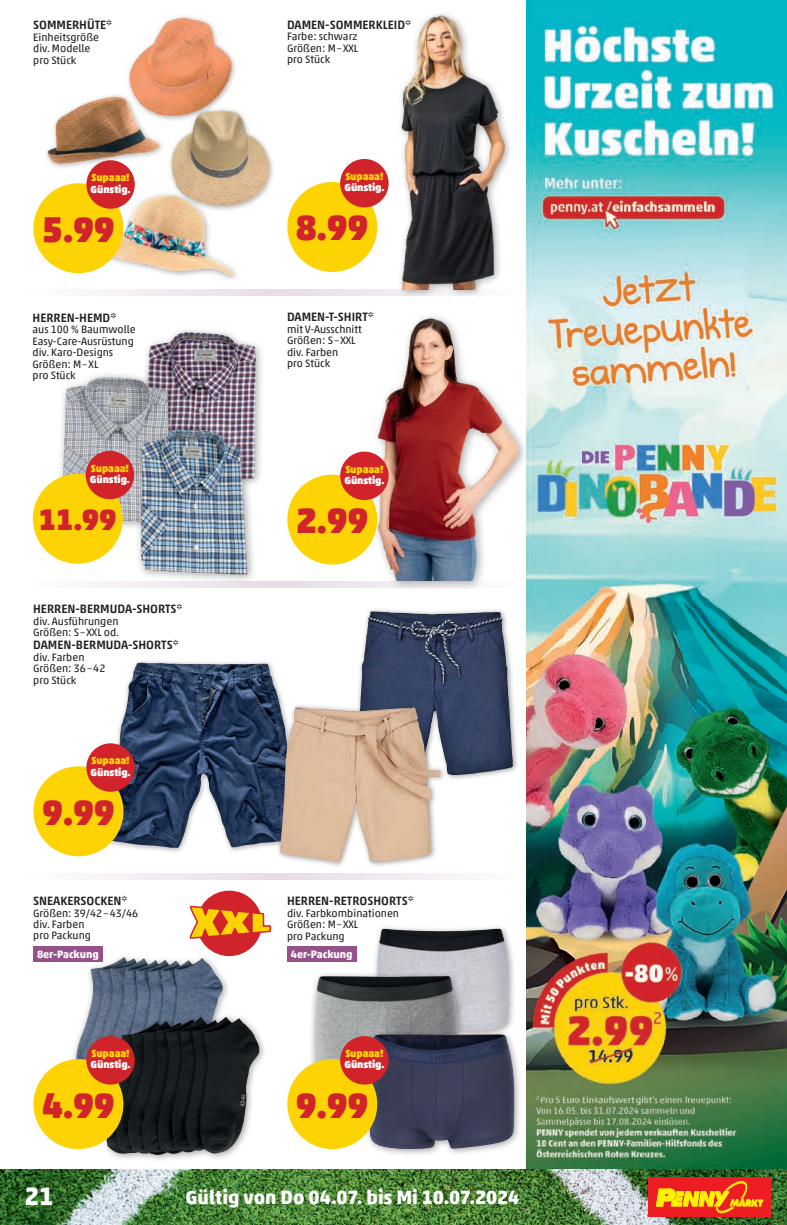
<style>
.page{position:relative;width:787px;height:1225px;background:#fff}
.page>*{position:absolute;margin:0;border:0;box-sizing:border-box;transform-origin:0 0}
.t1{font:900 36px "Akko For Penny";letter-spacing:-.01em;color:#d1232a}
.t2{font:900 30px "Akko For Penny";color:#d1232a}
.t3{font:700 25.5px "Akko For Penny";color:#fff}
.t4{font:700 19.35px "Akko For Penny";color:#fff}
.t5{font:500 12.15px "Akko For Penny";color:#231f20}
.t6{font:10.8px/11.4px "Akko For Penny";color:#231f20}
.t7{font:700 10.8px "Akko For Penny";color:#fff}
.t8{font:900 10.5px "Akko For Penny";letter-spacing:-.01em;color:#fff}
.t9{font:900 10.5px "Akko For Penny";letter-spacing:-.01em;color:#fed304}
</style>
<div class="page">
<svg style="left:99px;top:581px;width:272px;height:6px"></svg>
<svg style="left:99px;top:289px;width:297px;height:7px"></svg>
<svg style="left:99px;top:873px;width:359px;height:6px;fill:#f0e8ef"></svg>
<img style="left:527px;top:0;width:260px;height:1169px">
<div style="left:103px;top:658px;width:205px;height:196px;background:#231f20;opacity:.4"></div>
<img style="left:107px;top:662px;width:79px;height:186px">
<img style="left:146px;top:330px;width:115px;height:152px">
<img style="left:46px;top:95px;width:106px;height:81px">
<img style="left:113px;top:16px;width:122px;height:102px">
<img style="left:85px;top:179px;width:162px;height:114px">
<div style="left:71px;top:952px;width:159px;height:137px;background:#231f20;opacity:.4"></div>
<img style="left:76px;top:957px;width:145px;height:103px">
<div style="left:101px;top:1012px;width:166px;height:150px;background:#231f20;opacity:.4"></div>
<img style="left:128px;top:1016px;width:97px;height:18px">
<div style="left:372px;top:924px;width:144px;height:114px;background:#231f20;opacity:.4"></div>
<img style="left:377px;top:928px;width:131px;height:101px">
<div style="left:308px;top:971px;width:158px;height:125px;background:#231f20;opacity:.4"></div>
<img style="left:313px;top:976px;width:145px;height:87px">
<div style="left:364px;top:1029px;width:158px;height:128px;background:#231f20;opacity:.4"></div>
<img style="left:369px;top:1034px;width:145px;height:115px">
<div style="left:56px;top:371px;width:124px;height:160px;background:#231f20;opacity:.4"></div>
<img style="left:62px;top:366px;width:115px;height:165px">
<div style="left:135px;top:423px;width:121px;height:160px;background:#231f20;opacity:.4"></div>
<img style="left:136px;top:414px;width:115px;height:166px">
<div style="left:371px;top:312px;width:158px;height:279px;background:#231f20;opacity:.4"></div>
<img style="left:323px;top:303px;width:208px;height:277px">
<div style="left:396px;top:10px;width:117px;height:288px;background:#231f20;opacity:.4"></div>
<img style="left:295px;top:10px;width:305px;height:279px">
<img style="left:152px;top:105px;width:147px;height:105px">
<svg style="left:188px;top:890px;width:84px;height:65px"></svg>
<div style="left:353px;top:607px;width:166px;height:174px;background:#231f20;opacity:.4"></div>
<img style="left:357px;top:613px;width:156px;height:162px">
<div style="left:276px;top:703px;width:170px;height:165px;background:#231f20;opacity:.4"></div>
<img style="left:280px;top:707px;width:160px;height:155px">
<div style="left:33px;top:183px;width:90px;height:90px;background:#fed304;border-radius:50%"></div>
<div style="left:86px;top:160px;width:49px;height:49px;background:#d1232a;border-radius:50%"></div>
<div style="left:287px;top:182px;width:90px;height:90px;background:#fed304;border-radius:50%"></div>
<div style="left:340px;top:159px;width:48px;height:48px;background:#d1232a;border-radius:50%"></div>
<div style="left:33px;top:766px;width:90px;height:90px;background:#fed304;border-radius:50%"></div>
<div style="left:86px;top:743px;width:49px;height:48px;background:#d1232a;border-radius:50%"></div>
<div style="left:33px;top:1059px;width:90px;height:90px;background:#fed304;border-radius:50%"></div>
<div style="left:86px;top:1036px;width:49px;height:48px;background:#d1232a;border-radius:50%"></div>
<div style="left:33px;top:946px;width:70px;height:15px;background:#965288"></div>
<div style="left:287px;top:1059px;width:90px;height:90px;background:#fed304;border-radius:50%"></div>
<div style="left:340px;top:1036px;width:48px;height:48px;background:#d1232a;border-radius:50%"></div>
<div style="left:287px;top:946px;width:69px;height:15px;background:#965288"></div>
<div style="left:287px;top:474px;width:90px;height:90px;background:#fed304;border-radius:50%"></div>
<div style="left:340px;top:451px;width:48px;height:49px;background:#d1232a;border-radius:50%"></div>
<div style="left:33px;top:474px;width:90px;height:90px;background:#fed304;border-radius:50%"></div>
<div style="left:86px;top:451px;width:48px;height:48px;background:#d1232a;border-radius:50%"></div>
<img style="left:711px;top:1169px;width:76px;height:56px">
<img style="left:0;top:1169px;width:44px;height:56px">
<img style="left:44px;top:1169px;width:667px;height:56px">
<div style="left:648px;top:1177px;width:123px;height:40px;background:#ee1d23"></div>
<svg style="left:656px;top:1181px;width:107px;height:32px"></svg>
<p class="t5" style="left:33px;top:18px;width:81px">SOMMERHÜTE*</p>
<p class="t6" style="left:33px;top:31px;width:68px">Einheitsgröße div. Modelle pro Stück</p>
<p class="t5" style="left:287px;top:17px;width:126px">DAMEN-SOMMERKLEID*</p>
<p class="t6" style="left:287px;top:31px;width:73px;text-align:justify">Farbe: schwarz Größen: M–XXL pro Stück</p>
<p class="t9" style="left:91px;top:171px;width:40px">Supaaa!</p>
<p class="t8" style="left:91px;top:182px;width:42px">Günstig.</p>
<p class="t9" style="left:345px;top:170px;width:40px">Supaaa!</p>
<p class="t8" style="left:344px;top:181px;width:42px">Günstig.</p>
<h1 class="t1" style="left:42px;top:207px;width:74px">5.99</h1>
<h1 class="t1" style="left:296px;top:206px;width:74px">8.99</h1>
<p class="t5" style="left:33px;top:310px;width:85px">HERREN-HEMD*</p>
<p class="t6" style="left:33px;top:324px;width:105px">aus 100 % Baumwolle<br>Easy-Care-Ausrüstung div. Karo-Designs<br>Größen: M– XL<br>pro Stück</p>
<p class="t5" style="left:287px;top:310px;width:88px">DAMEN-T-SHIRT*</p>
<p class="t6" style="left:287px;top:323px;width:76px">mit V-Ausschnitt<br>Größen: S–XXL div. Farben<br>pro Stück</p>
<p class="t9" style="left:91px;top:462px;width:40px">Supaaa!</p>
<p class="t8" style="left:90px;top:473px;width:42px">Günstig.</p>
<p class="t9" style="left:345px;top:462px;width:40px">Supaaa!</p>
<p class="t8" style="left:344px;top:474px;width:42px">Günstig.</p>
<h2 class="t2" style="left:39px;top:501px;width:79px">11.99</h2>
<h1 class="t1" style="left:296px;top:498px;width:74px">2.99</h1>
<p class="t5" style="left:33px;top:602px;width:151px">HERREN-BERMUDA-SHORTS*</p>
<p class="t6" style="left:33px;top:615px;width:87px">div. Ausführungen<br>Größen: S–XXL od.</p>
<p class="t5" style="left:33px;top:637px;width:147px">DAMEN-BERMUDA-SHORTS*</p>
<p class="t6" style="left:33px;top:651px;width:74px">div. Farben<br>Größen: 36–42 pro Stück</p>
<p class="t9" style="left:91px;top:754px;width:40px">Supaaa!</p>
<p class="t8" style="left:91px;top:765px;width:42px">Günstig.</p>
<h1 class="t1" style="left:42px;top:790px;width:74px">9.99</h1>
<p class="t5" style="left:33px;top:893px;width:96px">SNEAKERSOCKEN*</p>
<p class="t6" style="left:33px;top:907px;width:107px">Größen: 39/42–43/46 div. Farben<br>pro Packung</p>
<p class="t7" style="left:37px;top:947px;width:63px">8er-Packung</p>
<p class="t5" style="left:287px;top:893px;width:128px">HERREN-RETROSHORTS*</p>
<p class="t6" style="left:287px;top:907px;width:114px">div. Farbkombinationen<br>Größen: M–XXL<br>pro Packung</p>
<p class="t7" style="left:291px;top:947px;width:63px">4er-Packung</p>
<p class="t9" style="left:91px;top:1047px;width:40px">Supaaa!</p>
<p class="t8" style="left:91px;top:1058px;width:42px">Günstig.</p>
<p class="t9" style="left:345px;top:1047px;width:40px">Supaaa!</p>
<p class="t8" style="left:344px;top:1058px;width:42px">Günstig.</p>
<h1 class="t1" style="left:42px;top:1082px;width:74px">4.99</h1>
<h1 class="t1" style="left:296px;top:1082px;width:74px">9.99</h1>
<h3 class="t3" style="left:25px;top:1180px;width:31px">21</h3>
<h3 class="t4" style="left:185px;top:1185px;width:335px">Gültig von Do 04.07. bis Mi 10.07.2024</h3>
</div>
